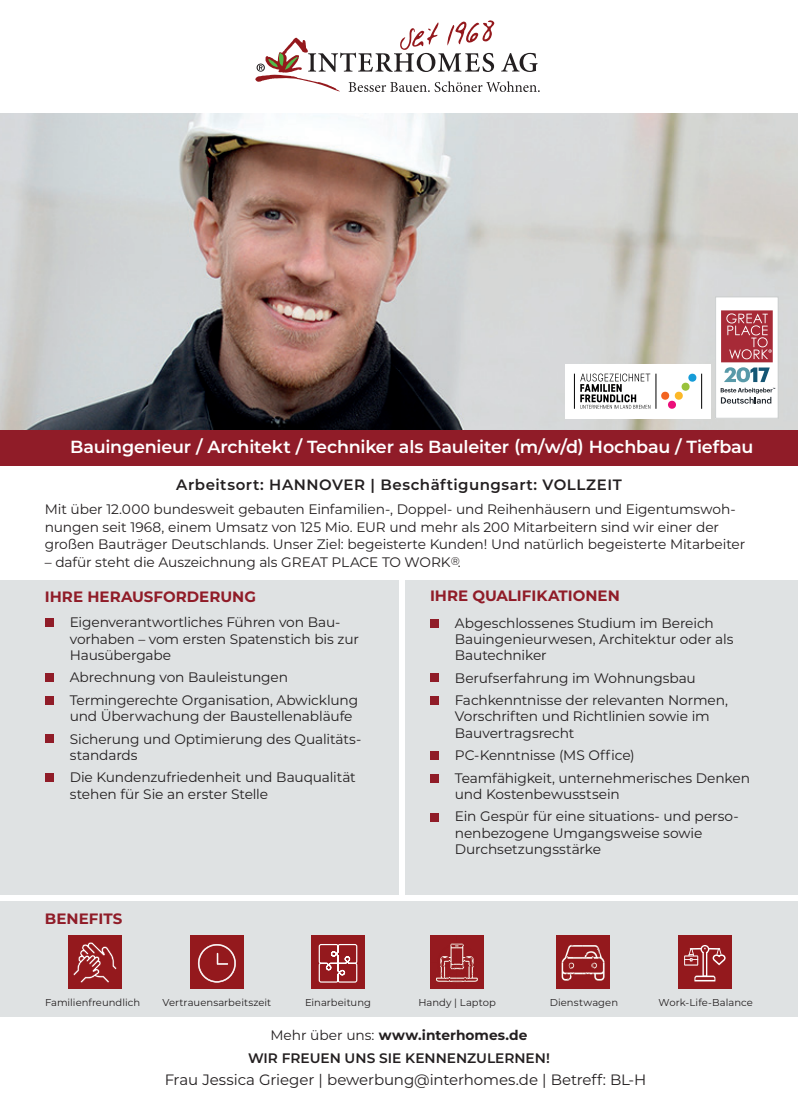
<style>
.page{position:relative;width:798px;height:1099px;background:#fff}
.page>*{position:absolute;margin:0;border:0;box-sizing:border-box;transform-origin:0 0}
.t1{font:600 17.5px "Montserrat";letter-spacing:-.01em;color:#fff}
.t2{font:15px "Montserrat";letter-spacing:-.01em;color:#231f20}
.t3{font:700 15px "Montserrat";color:#901c28}
.t4{font:600 15px "Montserrat";letter-spacing:.035em;color:#231f20}
.t5{font:13.75px/16.2px "Montserrat";letter-spacing:-.01em;color:#231f20}
.t6{font:600 13.75px "Montserrat";color:#231f20}
.t7{font:700 13.75px "Montserrat";letter-spacing:.005em;color:#231f20}
.t8{font:10px "Montserrat";letter-spacing:.005em;color:#231f20}
.s1{font-size:11.25px}
.s2{font-weight:400}
</style>
<div class="page">
<svg style="left:255px;top:20px;width:284px;height:72px"></svg>
<img style="left:0;top:113px;width:797px;height:317px">
<div style="left:0;top:890px;width:797px;height:127px;background:#dfe2e3"></div>
<div style="left:0;top:580px;width:402px;height:328px;background:#dfe2e3"></div>
<div style="left:402px;top:580px;width:395px;height:343px;background:#dfe2e3"></div>
<div style="left:45px;top:618px;width:9px;height:8px;background:#901c28"></div>
<div style="left:430px;top:618px;width:8px;height:9px;background:#901c28"></div>
<div style="left:430px;top:673px;width:8px;height:9px;background:#901c28"></div>
<div style="left:430px;top:696px;width:8px;height:8px;background:#901c28"></div>
<div style="left:0;top:430px;width:797px;height:35px;background:#901c28"></div>
<div style="left:399px;top:556px;width:5px;height:341px;background:#fff"></div>
<div style="left:430px;top:751px;width:8px;height:9px;background:#901c28"></div>
<div style="left:565px;top:364px;width:145px;height:54px;background:#fff"></div>
<svg style="left:661px;top:373px;width:35px;height:36px"></svg>
<hr style="left:655px;top:373px;width:1px;height:36px;background:#000001">
<hr style="left:701px;top:373px;width:1px;height:36px;background:#000001">
<hr style="left:574px;top:373px;width:1px;height:36px;background:#000001">
<svg style="left:580px;top:373px;width:70px;height:36px"></svg>
<div style="left:715px;top:297px;width:62px;height:121px;background:#fff"></div>
<div style="left:715px;top:297px;width:63px;height:121px;border:1px solid #cacdcd"></div>
<svg style="left:721px;top:310px;width:51px;height:72px;background:#b36c77"></svg>
<svg style="left:720px;top:388px;width:54px;height:15px"></svg>
<div style="left:45px;top:733px;width:9px;height:9px;background:#901c28"></div>
<div style="left:68px;top:935px;width:53px;height:54px;background:#94191d"></div>
<svg style="left:73px;top:942px;width:44px;height:40px"></svg>
<div style="left:190px;top:935px;width:53px;height:54px;background:#94191d"></div>
<svg style="left:198px;top:944px;width:38px;height:38px"></svg>
<div style="left:311px;top:935px;width:53px;height:54px;background:#94191d"></div>
<svg style="left:318px;top:944px;width:39px;height:38px"></svg>
<div style="left:678px;top:935px;width:53px;height:54px;background:#94191d"></div>
<svg style="left:684px;top:945px;width:41px;height:36px"></svg>
<div style="left:0;top:895px;width:797px;height:5px;background:#fff"></div>
<img style="left:556px;top:935px;width:53px;height:54px">
<svg style="left:566px;top:944px;width:33px;height:36px"></svg>
<img style="left:430px;top:935px;width:53px;height:54px">
<img style="left:437px;top:943px;width:39px;height:40px">
<img style="left:448px;top:971px;width:17px;height:9px">
<img style="left:437px;top:955px;width:39px;height:16px">
<div style="left:430px;top:812px;width:9px;height:9px;background:#901c28"></div>
<div style="left:45px;top:773px;width:9px;height:9px;background:#901c28"></div>
<div style="left:45px;top:672px;width:9px;height:9px;background:#901c28"></div>
<div style="left:45px;top:696px;width:9px;height:8px;background:#901c28"></div>
<div style="left:430px;top:774px;width:9px;height:9px;background:#901c28"></div>
<p class="t1" style="left:70px;top:434px;width:684px">Bauingenieur / Architekt / Techniker als Bauleiter (m/w/d) Hochbau / Tiefbau</p>
<p class="t4" style="left:176px;top:474px;width:447px">Arbeitsort: HANNOVER | Beschäftigungsart: VOLLZEIT</p>
<p class="t5" style="left:45px;top:500px;width:701px;line-height:17.5px">Mit über 12.000 bundesweit gebauten Einfamilien-, Doppel- und Reihenhäusern und Eigentumswoh&shy;nungen seit 1968, einem Umsatz von 125 Mio. EUR und mehr als 200 Mitarbeitern sind wir einer der großen Bauträger Deutschlands. Unser Ziel: begeisterte Kunden! Und natürlich begeisterte Mitarbeiter</p>
<p class="t5" style="left:45px;top:553px;width:417px">– dafür steht die Auszeichnung als GREAT PLACE TO WORK .<span class="s1">®</span></p>
<p class="t3" style="left:45px;top:586px;width:212px">IHRE HERAUSFORDERUNG</p>
<p class="t5" style="left:70px;top:613px;width:290px">Eigenverantwortliches Führen von Bau&shy;vorhaben – vom ersten Spatenstich bis zur<br>Hausübergabe</p>
<p class="t5" style="left:70px;top:665px;width:290px;line-height:22.5px">Abrechnung von Bauleistungen<br>Termingerechte Organisation, Abwicklung</p>
<p class="t5" style="left:70px;top:704px;width:293px;line-height:22.5px">und Überwachung der Baustellenabläufe<br>Sicherung und Optimierung des Qualitäts-</p>
<p class="t5" style="left:70px;top:743px;width:287px;line-height:22.5px">standards<br>Die Kundenzufriedenheit und Bauqualität</p>
<p class="t5" style="left:70px;top:785px;width:200px">stehen für Sie an erster Stelle</p>
<p class="t3" style="left:45px;top:907px;width:79px">BENEFITS</p>
<p class="t3" style="left:430px;top:585px;width:191px">IHRE QUALIFIKATIONEN</p>
<p class="t5" style="left:454px;top:614px;width:280px">Abgeschlossenes Studium im Bereich<br>Bauingenieurwesen, Architektur oder als<br>Bautechniker</p>
<p class="t5" style="left:454px;top:666px;width:274px;line-height:22.5px">Berufserfahrung im Wohnungsbau<br>Fachkenntnisse der relevanten Normen,</p>
<p class="t5" style="left:454px;top:708px;width:256px">Vorschriften und Richtlinien sowie im<br>Bauvertragsrecht</p>
<p class="t5" style="left:454px;top:743px;width:296px;line-height:22.5px">PC-Kenntnisse (MS Office)<br>Teamfähigkeit, unternehmerisches Denken</p>
<p class="t5" style="left:454px;top:782px;width:285px;line-height:22.5px">und Kostenbewusstsein<br>Ein Gespür für eine situations- und perso-</p>
<p class="t5" style="left:454px;top:824px;width:249px">nenbezogene Umgangsweise sowie<br>Durchsetzungsstärke</p>
<p class="t8" style="left:45px;top:995px;width:97px">Familienfreundlich</p>
<p class="t8" style="left:162px;top:995px;width:110px">Vertrauensarbeitszeit</p>
<p class="t8" style="left:305px;top:995px;width:67px">Einarbeitung</p>
<p class="t8" style="left:418px;top:995px;width:79px">Handy | Laptop</p>
<p class="t8" style="left:549px;top:995px;width:70px">Dienstwagen</p>
<p class="t8" style="left:658px;top:995px;width:96px">Work-Life-Balance</p>
<p class="t7" style="left:270px;top:1024px;width:258px"><span class="s2">Mehr über uns:</span> www.interhomes.de</p>
<p class="t2" style="left:165px;top:1069px;width:483px">Frau Jessica Grieger | bewerbung@interhomes.de | Betreff: BL-H</p>
<p class="t6" style="left:248px;top:1048px;width:303px">WIR FREUEN UNS SIE KENNENZULERNEN!</p>
</div>
